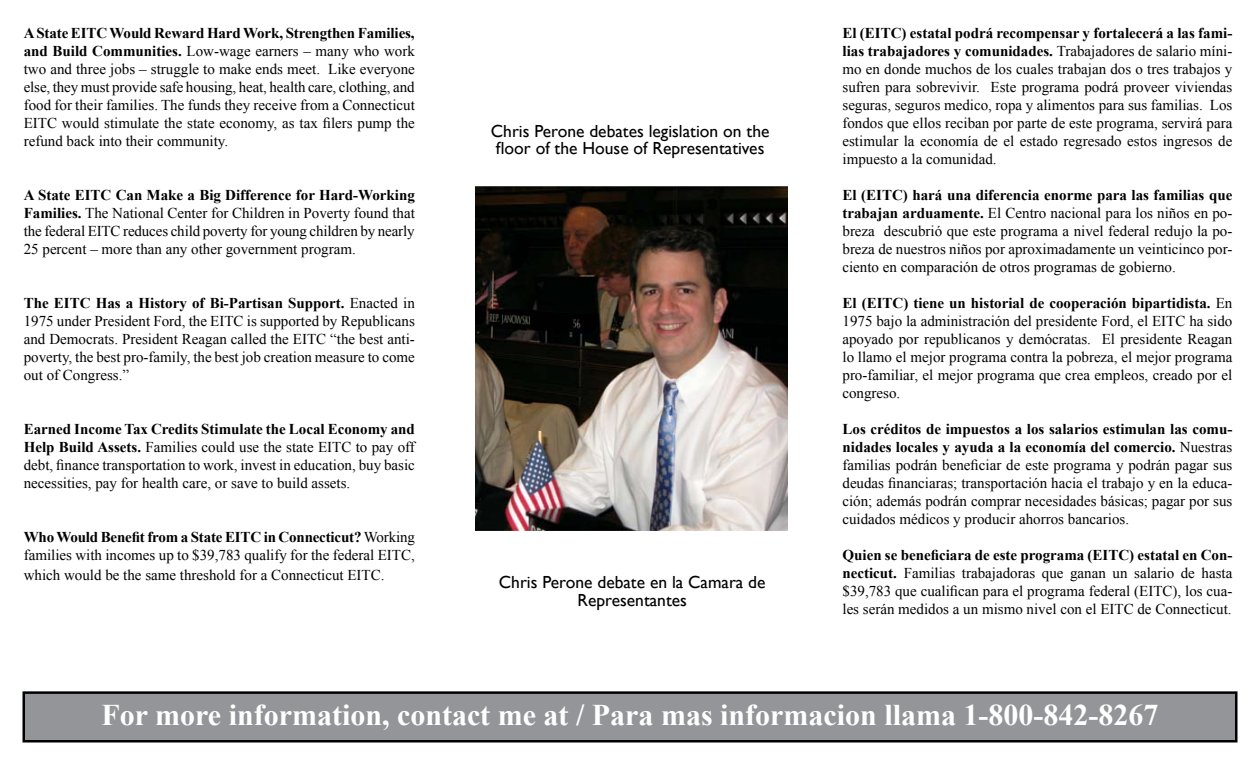
<style>
.page{position:relative;width:1260px;height:765px;background:#fff}
.page>*{position:absolute;margin:0;border:0;box-sizing:border-box;transform-origin:0 0}
.t1{font:700 30px "Times New Roman";color:#fff}
.t2{font:17.5px/17.5px "Gill Sans";color:#000}
.t3{font:15px/18px "Times New Roman";color:#000;text-align:justify}
.s1{font-weight:700}
</style>
<div class="page">
<img style="left:476px;top:186px;width:311px;height:344px">
<div style="left:24px;top:693px;width:1212px;height:48px;background:#939598"></div>
<div style="left:22px;top:691px;width:1216px;height:51px;border:2px solid #000"></div>
<p class="t3" style="left:24px;top:24px;width:393px"><span class="s1">A State EITC Would Reward Hard Work, Strengthen Families, and Build Communities.</span> Low-wage earners – many who work two and three jobs – struggle to make ends meet. Like everyone else, they must provide safe housing, heat, health care, clothing, and food for their families. The funds they receive from a Connecticut EITC would stimulate the state economy, as tax filers pump the refund back into their community.</p>
<p class="t3" style="left:24px;top:186px;width:393px"><span class="s1">A State EITC Can Make a Big Difference for Hard-Working Families.</span> The National Center for Children in Poverty found that the federal EITC reduces child poverty for young children by nearly 25 percent – more than any other government program.</p>
<p class="t3" style="left:24px;top:294px;width:393px"><span class="s1">The EITC Has a History of Bi-Partisan Support.</span> Enacted in 1975 under President Ford, the EITC is supported by Republicans and Democrats. President Reagan called the EITC “the best anti&shy;poverty, the best pro-family, the best job creation measure to come out of Congress.”</p>
<p class="t3" style="left:24px;top:420px;width:393px"><span class="s1">Earned Income Tax Credits Stimulate the Local Economy and Help Build Assets.</span> Families could use the state EITC to pay off debt, finance transportation to work, invest in education, buy basic necessities, pay for health care, or save to build assets.</p>
<p class="t3" style="left:24px;top:528px;width:393px"><span class="s1">Who Would Benefit from a State EITC in Connecticut?</span> Working families with incomes up to $39,783 qualify for the federal EITC,</p>
<p class="t3" style="left:24px;top:566px;width:362px">which would be the same threshold for a Connecticut EITC.</p>
<p class="t2" style="left:491px;top:122px;width:280px">Chris Perone debates legislation on the floor of the House of Representatives</p>
<p class="t2" style="left:499px;top:574px;width:268px;text-align:center">Chris Perone debate en la Camara de<br>Representantes</p>
<p class="t3" style="left:842px;top:24px;width:391px"><span class="s1">El (EITC) estatal podrá recompensar y fortalecerá a las fami&shy;lias trabajadores y comunidades.</span> Trabajadores de salario míni&shy;mo en donde muchos de los cuales trabajan dos o tres trabajos y sufren para sobrevivir. Este programa podrá proveer viviendas seguras, seguros medico, ropa y alimentos para sus familias. Los fondos que ellos reciban por parte de este programa, servirá para estimular la economía de el estado regresado estos ingresos de impuesto a la comunidad.</p>
<p class="t3" style="left:842px;top:186px;width:391px"><span class="s1">El (EITC) hará una diferencia enorme para las familias que trabajan arduamente.</span> El Centro nacional para los niños en po&shy;breza descubrió que este programa a nivel federal redujo la po&shy;breza de nuestros niños por aproximadamente un veinticinco por&shy;ciento en comparación de otros programas de gobierno.</p>
<p class="t3" style="left:842px;top:294px;width:391px"><span class="s1">El (EITC) tiene un historial de cooperación bipartidista.</span> En 1975 bajo la administración del presidente Ford, el EITC ha sido apoyado por republicanos y demócratas. El presidente Reagan lo llamo el mejor programa contra la pobreza, el mejor programa pro-familiar, el mejor programa que crea empleos, creado por el congreso.</p>
<p class="t3" style="left:842px;top:420px;width:391px"><span class="s1">Los créditos de impuestos a los salarios estimulan las comu&shy;nidades locales y ayuda a la economía del comercio.</span> Nuestras familias podrán beneficiar de este programa y podrán pagar sus deudas financiaras; transportación hacia el trabajo y en la educa&shy;ción; además podrán comprar necesidades básicas; pagar por sus cuidados médicos y producir ahorros bancarios.</p>
<p class="t3" style="left:842px;top:546px;width:391px"><span class="s1">Quien se beneficiara de este programa (EITC) estatal en Con&shy;necticut.</span> Familias trabajadoras que ganan un salario de hasta $39,783 que cualifican para el programa federal (EITC), los cua&shy;les serán medidos a un mismo nivel con el EITC de Connecticut.</p>
<h1 class="t1" style="left:101px;top:694px;width:1059px">For more information, contact me at / Para mas informacion llama 1-800-842-8267</h1>
</div>
